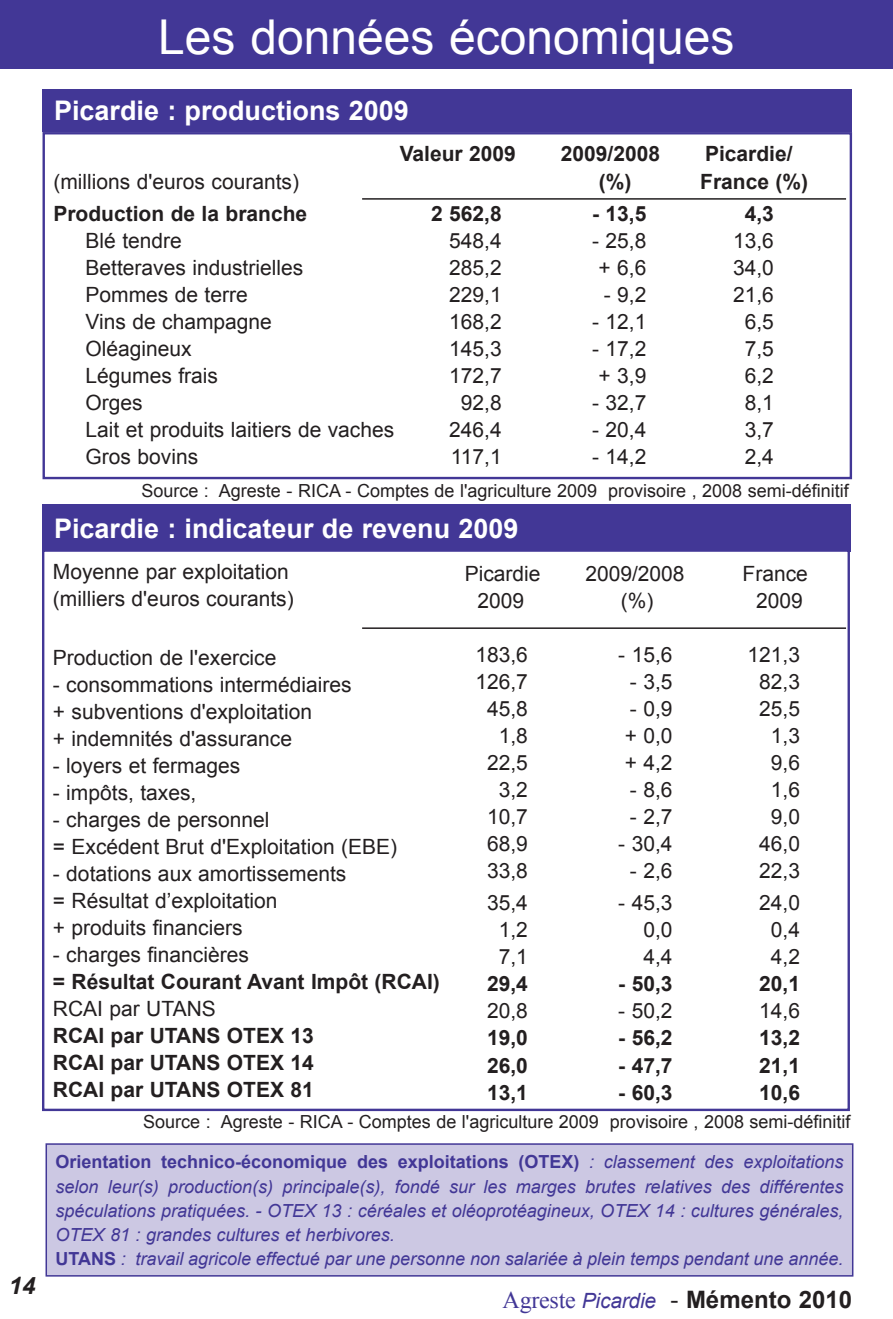
<style>
.page{position:relative;width:893px;height:1319px;background:#fff}
.page>*{position:absolute;margin:0;border:0;box-sizing:border-box;transform-origin:0 0}
.t1{font:48px "Arial";color:#fff}
.t2{font:700 27px "Arial";color:#fff}
.t3{font:700 24px "Arial";color:#231f20}
.t4{font:italic 700 24px "Arial";color:#231f20}
.t5{font:21px/27px "Arial";color:#231f20}
.t6{font:700 21px/27px "Arial";color:#231f20;text-align:justify}
.t7{font:italic 18px/24px "Arial";color:#423796}
.t8{font:18px "Arial";color:#231f20}
.s1{font-weight:700;font-style:normal}
.s2{font-family:"Times New Roman";font-weight:400;color:#423796}
.s3{font-weight:400;font-style:italic;font-size:21px;color:#423796}
.s4{font-weight:400}
</style>
<div class="page">
<div style="left:0;top:0;width:893px;height:68px;background:#423796"></div>
<div style="left:46px;top:1143px;width:807px;height:132px;background:#ccc8e3"></div>
<div style="left:46px;top:1143px;width:807px;height:133px;border:2px solid #423796"></div>
<div style="left:43px;top:89px;width:809px;height:43px;background:#423796"></div>
<div style="left:43px;top:132px;width:809px;height:347px;border:2px solid #423796"></div>
<hr style="left:362px;top:198px;width:484px;height:2px;background:#231f20">
<div style="left:43px;top:504px;width:807px;height:47px;background:#423796"></div>
<hr style="left:362px;top:627px;width:484px;height:2px;background:#231f20">
<p class="t4" style="left:9px;top:1269px;width:28px">14</p>
<h1 class="t1" style="left:158px;top:5px;width:578px">Les données économiques</h1>
<p class="t2" style="left:54px;top:93px;width:356px">Picardie : productions 2009</p>
<p class="t6" style="left:400px;top:141px;width:118px">Valeur 2009</p>
<p class="t6" style="left:561px;top:141px;width:101px">2009/2008</p>
<p class="t6" style="left:705px;top:141px;width:89px">Picardie/</p>
<p class="t6" style="left:599px;top:168px;width:34px">(%)</p>
<p class="t6" style="left:700px;top:168px;width:109px">France (%)</p>
<p class="t6" style="left:431px;top:200px;width:72px">2 562,8</p>
<p class="t6" style="left:592px;top:200px;width:56px">- 13,5</p>
<p class="t6" style="left:745px;top:200px;width:31px">4,3</p>
<p class="t5" style="left:449px;top:227px;width:54px">548,4</p>
<p class="t5" style="left:592px;top:227px;width:56px">- 25,8</p>
<p class="t5" style="left:733px;top:227px;width:42px">13,6</p>
<p class="t5" style="left:449px;top:254px;width:54px">285,2</p>
<p class="t5" style="left:598px;top:254px;width:49px">+ 6,6</p>
<p class="t5" style="left:733px;top:254px;width:42px">34,0</p>
<p class="t5" style="left:449px;top:281px;width:54px">229,1</p>
<p class="t5" style="left:604px;top:281px;width:44px">- 9,2</p>
<p class="t5" style="left:733px;top:281px;width:42px">21,6</p>
<p class="t5" style="left:449px;top:308px;width:54px">168,2</p>
<p class="t5" style="left:592px;top:308px;width:56px">- 12,1</p>
<p class="t5" style="left:745px;top:308px;width:31px">6,5</p>
<p class="t5" style="left:449px;top:335px;width:54px">145,3</p>
<p class="t5" style="left:592px;top:335px;width:56px">- 17,2</p>
<p class="t5" style="left:745px;top:335px;width:31px">7,5</p>
<p class="t5" style="left:449px;top:362px;width:54px">172,7</p>
<p class="t5" style="left:598px;top:362px;width:49px">+ 3,9</p>
<p class="t5" style="left:745px;top:362px;width:31px">6,2</p>
<p class="t5" style="left:461px;top:389px;width:42px">92,8</p>
<p class="t5" style="left:592px;top:389px;width:56px">- 32,7</p>
<p class="t5" style="left:745px;top:389px;width:31px">8,1</p>
<p class="t5" style="left:449px;top:416px;width:54px">246,4</p>
<p class="t5" style="left:592px;top:416px;width:56px">- 20,4</p>
<p class="t5" style="left:745px;top:416px;width:31px">3,7</p>
<p class="t5" style="left:451px;top:443px;width:52px">117,1</p>
<p class="t5" style="left:592px;top:443px;width:56px">- 14,2</p>
<p class="t5" style="left:745px;top:443px;width:31px">2,4</p>
<p class="t5" style="left:53px;top:168px;width:247px">(millions d'euros courants)</p>
<p class="t6" style="left:53px;top:200px;width:255px">Production de la branche</p>
<p class="t5" style="left:86px;top:227px;width:310px">Blé tendre<br>Betteraves industrielles<br>Pommes de terre<br>Vins de champagne<br>Oléagineux<br>Légumes frais<br>Orges<br>Lait et produits laitiers de vaches<br>Gros bovins</p>
<p class="t8" style="left:141px;top:478px;width:709px">Source : Agreste - RICA - Comptes de l'agriculture 2009 provisoire , 2008 semi-définitif</p>
<p class="t2" style="left:54px;top:510px;width:466px">Picardie : indicateur de revenu 2009</p>
<p class="t5" style="left:53px;top:558px;width:242px">Moyenne par exploitation (milliers d'euros courants)</p>
<p class="t5" style="left:53px;top:644px;width:225px">Production de l'exercice</p>
<p class="t5" style="left:53px;top:671px;width:300px">- consommations intermédiaires + subventions d'exploitation<br>+ indemnités d'assurance</p>
<p class="t5" style="left:53px;top:752px;width:189px">- loyers et fermages</p>
<p class="t5" style="left:53px;top:779px;width:145px">- impôts, taxes,</p>
<p class="t5" style="left:53px;top:806px;width:346px">- charges de personnel<br>= Excédent Brut d'Exploitation (EBE)</p>
<p class="t5" style="left:53px;top:860px;width:295px">- dotations aux amortissements = Résultat d’exploitation<br>+ produits financiers</p>
<p class="t5" style="left:53px;top:941px;width:198px">- charges financières</p>
<p class="t6" style="left:53px;top:968px;width:388px">= Résultat Courant Avant Impôt (RCAI)</p>
<p class="t5" style="left:53px;top:995px;width:164px">RCAI par UTANS</p>
<p class="t6" style="left:53px;top:1022px;width:263px">RCAI par UTANS OTEX 13<br>RCAI par UTANS OTEX 14<br>RCAI par UTANS OTEX 81</p>
<p class="t5" style="left:465px;top:560px;width:77px">Picardie</p>
<p class="t5" style="left:585px;top:560px;width:101px">2009/2008</p>
<p class="t5" style="left:742px;top:560px;width:67px">France</p>
<p class="t5" style="left:478px;top:587px;width:48px">2009</p>
<p class="t5" style="left:621px;top:587px;width:34px">(%)</p>
<p class="t5" style="left:756px;top:587px;width:48px">2009</p>
<p class="t5" style="left:475px;top:641px;width:54px">183,6</p>
<p class="t5" style="left:618px;top:641px;width:56px">- 15,6</p>
<p class="t5" style="left:748px;top:641px;width:54px">121,3</p>
<p class="t5" style="left:475px;top:668px;width:54px">126,7</p>
<p class="t5" style="left:630px;top:668px;width:44px">- 3,5</p>
<p class="t5" style="left:759px;top:668px;width:42px">82,3</p>
<p class="t5" style="left:487px;top:695px;width:42px">45,8</p>
<p class="t5" style="left:630px;top:695px;width:44px">- 0,9</p>
<p class="t5" style="left:759px;top:695px;width:42px">25,5</p>
<p class="t5" style="left:499px;top:722px;width:31px">1,8</p>
<p class="t5" style="left:625px;top:722px;width:49px">+ 0,0</p>
<p class="t5" style="left:771px;top:722px;width:31px">1,3</p>
<p class="t5" style="left:487px;top:749px;width:42px">22,5</p>
<p class="t5" style="left:625px;top:749px;width:49px">+ 4,2</p>
<p class="t5" style="left:771px;top:749px;width:31px">9,6</p>
<p class="t5" style="left:499px;top:776px;width:31px">3,2</p>
<p class="t5" style="left:630px;top:776px;width:44px">- 8,6</p>
<p class="t5" style="left:771px;top:776px;width:31px">1,6</p>
<p class="t5" style="left:487px;top:803px;width:42px">10,7</p>
<p class="t5" style="left:630px;top:803px;width:44px">- 2,7</p>
<p class="t5" style="left:771px;top:803px;width:31px">9,0</p>
<p class="t5" style="left:487px;top:830px;width:42px">68,9</p>
<p class="t5" style="left:618px;top:830px;width:56px">- 30,4</p>
<p class="t5" style="left:759px;top:830px;width:42px">46,0</p>
<p class="t5" style="left:487px;top:857px;width:42px">33,8</p>
<p class="t5" style="left:630px;top:857px;width:44px">- 2,6</p>
<p class="t5" style="left:759px;top:857px;width:42px">22,3</p>
<p class="t5" style="left:487px;top:889px;width:42px">35,4</p>
<p class="t5" style="left:618px;top:889px;width:56px">- 45,3</p>
<p class="t5" style="left:759px;top:889px;width:42px">24,0</p>
<p class="t5" style="left:499px;top:916px;width:31px">1,2</p>
<p class="t5" style="left:643px;top:916px;width:31px">0,0</p>
<p class="t5" style="left:771px;top:916px;width:31px">0,4</p>
<p class="t5" style="left:499px;top:943px;width:31px">7,1</p>
<p class="t5" style="left:643px;top:943px;width:31px">4,4</p>
<p class="t5" style="left:771px;top:943px;width:31px">4,2</p>
<p class="t6" style="left:487px;top:971px;width:42px">29,4</p>
<p class="t6" style="left:618px;top:971px;width:56px">- 50,3</p>
<p class="t6" style="left:759px;top:971px;width:42px">20,1</p>
<p class="t5" style="left:487px;top:997px;width:42px">20,8</p>
<p class="t5" style="left:618px;top:997px;width:56px">- 50,2</p>
<p class="t5" style="left:759px;top:997px;width:42px">14,6</p>
<p class="t6" style="left:487px;top:1025px;width:42px">19,0</p>
<p class="t6" style="left:618px;top:1025px;width:56px">- 56,2</p>
<p class="t6" style="left:759px;top:1025px;width:42px">13,2</p>
<p class="t6" style="left:487px;top:1052px;width:42px">26,0</p>
<p class="t6" style="left:618px;top:1052px;width:56px">- 47,7</p>
<p class="t6" style="left:759px;top:1052px;width:42px">21,1</p>
<p class="t6" style="left:487px;top:1079px;width:42px">13,1</p>
<p class="t6" style="left:618px;top:1079px;width:56px">- 60,3</p>
<p class="t6" style="left:759px;top:1079px;width:42px">10,6</p>
<p class="t8" style="left:143px;top:1110px;width:709px">Source : Agreste - RICA - Comptes de l'agriculture 2009 provisoire , 2008 semi-définitif</p>
<p class="t7" style="left:56px;top:1150px;width:789px"><span class="s1">Orientation technico-économique des exploitations (OTEX)</span> : classement des exploitations selon leur(s) production(s) principale(s), fondé sur les marges brutes relatives des différentes spéculations pratiquées. - OTEX 13 : céréales et oléoprotéagineux, OTEX 14 : cultures générales, OTEX 81 : grandes cultures et herbivores.<br><span class="s1">UTANS</span> : travail agricole effectué par une personne non salariée à plein temps pendant une année.</p>
<p class="t3" style="left:503px;top:1283px;width:351px"><span class="s2">Agreste</span> <span class="s3">Picardie</span> <span class="s4">-</span> Mémento 2010</p>
</div>
